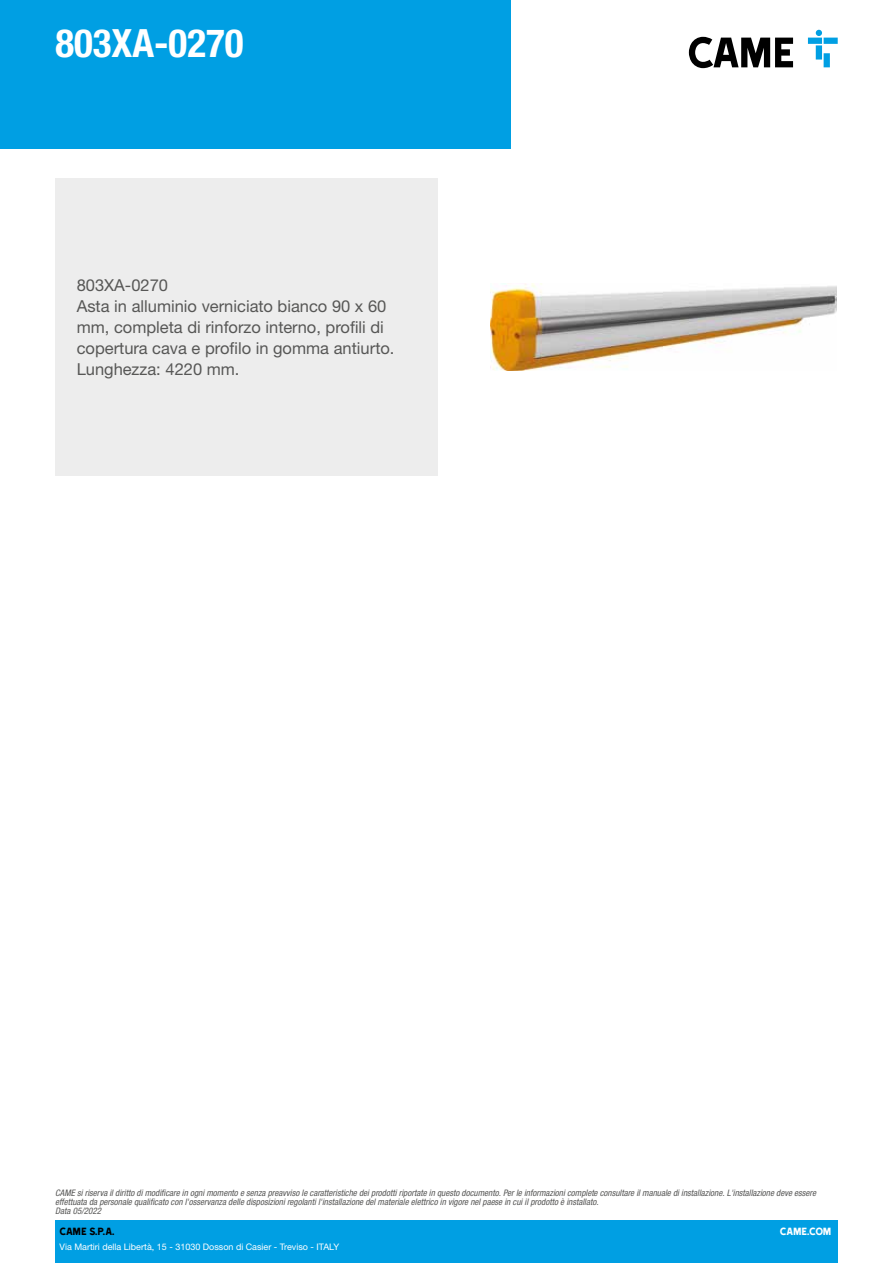
<style>
.page{position:relative;width:893px;height:1263px;background:#fff}
.page>*{position:absolute;margin:0;border:0;box-sizing:border-box;transform-origin:0 0}
.t1{font:700 condensed 39px "Helvetica Neue LTW1 G";color:#fff}
.t2{font:16.5px/21px "Helvetica Neue LTW1 G";color:#575756}
.t3{font:12px "Came Type";color:#000}
.t4{font:12px "Came Type";letter-spacing:-.025em;color:#fff}
.t5{font:italic condensed 9px/9px "Helvetica Neue LTW1 G";color:#575756}
.t6{font:9px "Helvetica Neue LTW1 G";color:#fff}
</style>
<div class="page">
<div style="left:55px;top:1220px;width:783px;height:43px;background:#009fe3"></div>
<div style="left:0;top:0;width:510px;height:149px;background:#009fe3"></div>
<svg style="left:689px;top:37px;width:104px;height:31px"></svg>
<svg style="left:808px;top:30px;width:30px;height:37px"></svg>
<div style="left:55px;top:178px;width:383px;height:298px;background:#ededed"></div>
<img style="left:490px;top:284px;width:347px;height:86px">
<h1 class="t1" style="left:55px;top:20px;width:190px">803XA-0270</h1>
<h2 class="t2" style="left:77px;top:274px;width:319px">803XA-0270<br>Asta in alluminio verniciato bianco 90 x 60 mm, completa di rinforzo interno, profili di copertura cava e profilo in gomma antiurto.<br>Lunghezza: 4220 mm.</h2>
<p class="t5" style="left:55px;top:1189px;width:762px">CAME si riserva il diritto di modificare in ogni momento e senza preavviso le caratteristiche dei prodotti riportate in questo documento. Per le informazioni complete consultare il manuale di installazione. L'installazione deve essere effettuata da personale qualificato con l'osservanza delle disposizioni regolanti l'installazione del materiale elettrico in vigore nel paese in cui il prodotto è installato.<br>Data 05/2022</p>
<h3 class="t3" style="left:60px;top:1225px;width:57px">CAME S.P.A.</h3>
<p class="t6" style="left:60px;top:1241px;width:281px">Via Martiri della Libertà, 15 - 31030 Dosson di Casier - Treviso - ITALY</p>
<h3 class="t4" style="left:780px;top:1225px;width:53px">CAME.COM</h3>
</div>
